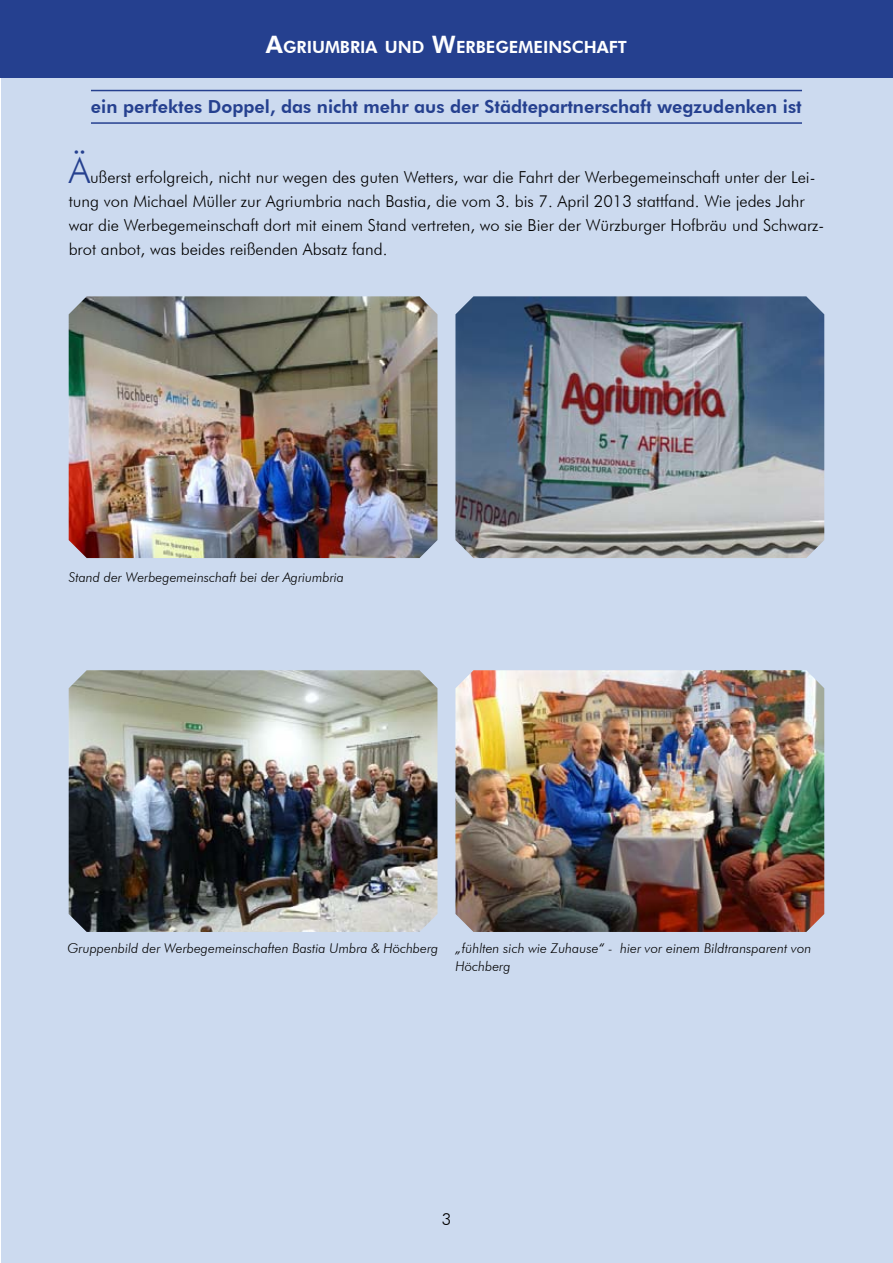
<style>
.page{position:relative;width:893px;height:1263px;background:#fff}
.page>*{position:absolute;margin:0;border:0;box-sizing:border-box;transform-origin:0 0}
.t1{font:800 18px "Futura BT";color:#25408f}
.t2{font:800 16.8px "Futura BT";color:#fff}
.t3{font:300 16.5px/24px "Futura BT";color:#000}
.t4{font:italic 300 13.5px/18px "Futura BT";color:#000}
.s1{font-size:24px}
.s2{font-size:36px;color:#25408f}
</style>
<div class="page">
<div style="left:2px;top:78px;width:891px;height:1185px;background:#ccdaef"></div>
<div style="left:0;top:0;width:893px;height:78px;background:#25408f"></div>
<hr style="left:91px;top:90px;width:711px;height:1px;background:#25408f">
<hr style="left:91px;top:122px;width:711px;height:2px;background:#25408f">
<img style="left:69px;top:296px;width:368px;height:262px">
<img style="left:69px;top:670px;width:368px;height:262px">
<img style="left:455px;top:670px;width:369px;height:262px">
<img style="left:455px;top:296px;width:369px;height:262px">
<p class="t2" style="left:266px;top:37px;width:363px"><span class="s1">A</span>GRI UMBRIA UND <span class="s1">W</span>ERBEGEMEI NSCHAFT</p>
<p class="t1" style="left:91px;top:95px;width:712px">ein perfektes Doppel, das nicht mehr aus der Städtepartnerschaft wegzudenken ist</p>
<p class="t3" style="left:69px;top:165px;width:757px"><span class="s2">Ä</span>ußerst erfolgreich, nicht nur wegen des guten Wetters, war die Fahrt der Werbegemeinschaft unter der Lei&shy;tung von Michael Müller zur Agriumbria nach Bastia, die vom 3. bis 7. April 2013 stattfand. Wie jedes Jahr war die Werbegemeinschaft dort mit einem Stand vertreten, wo sie Bier der Würzburger Hofbräu und Schwarz&shy;brot anbot, was beides reißenden Absatz fand.</p>
<p class="t4" style="left:69px;top:568px;width:277px">Stand der Werbegemeinschaft bei der Agriumbria</p>
<p class="t4" style="left:68px;top:939px;width:372px">Gruppenbild der Werbegemeinschaften Bastia Umbra &amp; Höchberg</p>
<p class="t4" style="left:455px;top:939px;width:357px">„fühlten sich wie Zuhause“ - hier vor einem Bildtransparent von<br>Höchberg</p>
<p class="t3" style="left:442px;top:1207px;width:11px">3</p>
</div>
